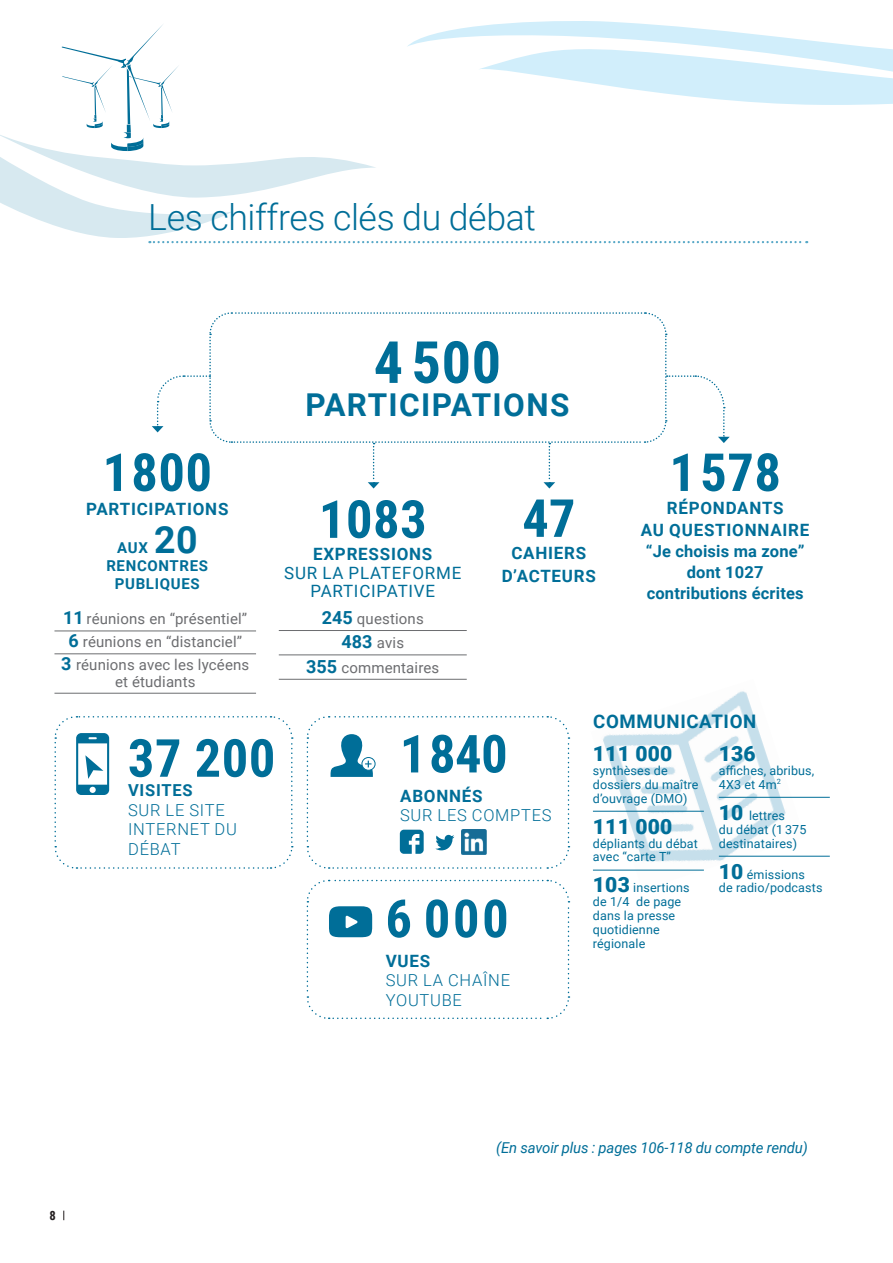
<style>
.page{position:relative;width:893px;height:1263px;background:#fff}
.page>*{position:absolute;margin:0;border:0;box-sizing:border-box;transform-origin:0 0}
.t1{font:700 58.2px "Roboto Condensed";color:#006e98}
.t2{font:700 52.5px "Roboto Condensed";letter-spacing:.01em;color:#006e98}
.t3{font:700 37.5px "Roboto";color:#006e98}
.t4{font:300 36px "Roboto";letter-spacing:-.01em;color:#006e98}
.t5{font:700 31.5px "Roboto";letter-spacing:.045em;color:#006e98}
.t6{font:900 21px "Roboto";letter-spacing:.01em;color:#006e98}
.t7{font:700 18.6px "Roboto";letter-spacing:.035em;color:#006e98}
.t8{font:700 16.95px/22.6px "Roboto";letter-spacing:.045em;color:#006e98;text-align:center}
.t9{font:16.95px/18.5px "Roboto";letter-spacing:.045em;color:#006e98;text-align:center}
.t10{font:300 16.5px/19.5px "Roboto";letter-spacing:.045em;color:#006e98}
.t11{font:700 16.5px/21px "Roboto";letter-spacing:.01em;color:#006e98;text-align:center}
.t12{font:700 16.5px "Roboto";letter-spacing:.045em;color:#006e98}
.t13{font:15px/23px "Roboto";letter-spacing:.01em;color:#6c6d70;text-align:center}
.t14{font:italic 15px "Roboto";letter-spacing:-.01em;color:#006e98}
.t15{font:700 15px/18px "Roboto";letter-spacing:.045em;color:#006e98;text-align:center}
.t16{font:700 12.75px "Roboto Condensed";color:#231f20}
.t17{font:12.6px/14px "Roboto";letter-spacing:.01em;color:#006e98}
.s1{font-weight:700;font-size:18px;color:#006e98}
.s2{font-weight:900;font-size:21px}
</style>
<div class="page">
<img style="left:593px;top:691px;width:211px;height:179px">
<hr style="left:593px;top:811px;width:111px;height:1px;background:#006e98">
<hr style="left:593px;top:870px;width:111px;height:1px;background:#006e98">
<hr style="left:719px;top:797px;width:111px;height:1px;background:#006e98">
<hr style="left:719px;top:856px;width:111px;height:1px;background:#006e98">
<hr style="left:54px;top:631px;width:202px;height:1px;background:#6c6d70">
<hr style="left:54px;top:653px;width:202px;height:1px;background:#6c6d70">
<hr style="left:54px;top:693px;width:202px;height:1px;background:#6c6d70">
<hr style="left:279px;top:630px;width:188px;height:1px;background:#6c6d70">
<hr style="left:279px;top:655px;width:188px;height:1px;background:#6c6d70">
<hr style="left:279px;top:679px;width:188px;height:1px;background:#6c6d70">
<svg style="left:152px;top:312px;width:578px;height:176px"></svg>
<svg style="left:54px;top:716px;width:239px;height:153px"></svg>
<svg style="left:306px;top:716px;width:264px;height:153px"></svg>
<img style="left:462px;top:830px;width:25px;height:24px">
<svg style="left:306px;top:879px;width:264px;height:141px"></svg>
<svg style="left:0;top:21px;width:893px;height:222px"></svg>
<h3 class="t4" style="left:148px;top:192px;width:389px">Les chiffres clés du débat</h3>
<h1 class="t1" style="left:374px;top:321px;width:129px">4 500</h1>
<h3 class="t5" style="left:305px;top:383px;width:266px">PARTICIPATIONS</h3>
<h2 class="t2" style="left:103px;top:435px;width:111px">1800</h2>
<h3 class="t8" style="left:86px;top:497px;width:144px">PARTICIPATIONS</h3>
<p class="t15" style="left:117px;top:538px;width:32px">AUX</p>
<h3 class="t3" style="left:154px;top:514px;width:45px">20</h3>
<p class="t15" style="left:106px;top:556px;width:103px">RENCONTRES<br>PUBLIQUES</p>
<p class="t13" style="left:61px;top:607px;width:189px"><span class="s1">11</span> réunions en “présentiel”<br><span class="s1">6</span> réunions en “distanciel”<br><span class="s1">3</span> réunions avec les lycéens</p>
<p class="t13" style="left:115px;top:669px;width:82px">et étudiants</p>
<h2 class="t2" style="left:128px;top:721px;width:149px">37 200</h2>
<h3 class="t12" style="left:128px;top:779px;width:66px">VISITES</h3>
<h3 class="t10" style="left:128px;top:799px;width:110px">SUR LE SITE<br>INTERNET DU<br>DÉBAT</h3>
<h2 class="t2" style="left:319px;top:482px;width:109px">1083</h2>
<h3 class="t8" style="left:313px;top:542px;width:121px">EXPRESSIONS</h3>
<h3 class="t9" style="left:284px;top:563px;width:179px">SUR LA PLATEFORME<br>PARTICIPATIVE</h3>
<p class="t13" style="left:306px;top:606px;width:135px;line-height:24.5px"><span class="s1">245</span> questions<br><span class="s1">483</span> avis<br><span class="s1">355</span> commentaires</p>
<h2 class="t2" style="left:522px;top:481px;width:55px">47</h2>
<h3 class="t8" style="left:502px;top:541px;width:96px">CAHIERS<br>D’ACTEURS</h3>
<h2 class="t2" style="left:669px;top:435px;width:113px">1578</h2>
<h3 class="t8" style="left:641px;top:496px;width:170px">RÉPONDANTS<br>AU QUESTIONNAIRE</h3>
<h3 class="t11" style="left:646px;top:540px;width:160px">“Je choisis ma zone” dont 1027 contributions écrites</h3>
<h3 class="t7" style="left:593px;top:708px;width:165px">COMMUNICATION</h3>
<h2 class="t2" style="left:400px;top:717px;width:109px">1840</h2>
<h3 class="t8" style="left:400px;top:784px;width:84px">ABONNÉS</h3>
<h3 class="t10" style="left:400px;top:805px;width:153px">SUR LES COMPTES</h3>
<h2 class="t2" style="left:385px;top:882px;width:125px">6 000</h2>
<h3 class="t8" style="left:386px;top:949px;width:46px">VUES</h3>
<h3 class="t10" style="left:386px;top:970px;width:126px">SUR LA CHAÎNE<br>YOUTUBE</h3>
<h3 class="t6" style="left:593px;top:738px;width:81px">111 000</h3>
<p class="t17" style="left:593px;top:763px;width:107px">synthèses de dossiers du maître d’ouvrage (DMO)</p>
<h3 class="t6" style="left:593px;top:811px;width:81px">111 000</h3>
<p class="t17" style="left:593px;top:835px;width:107px">dépliants du débat avec “carte T”</p>
<p class="t17" style="left:593px;top:880px;width:98px"><span class="s2">103</span> insertions de 1/4 de page dans la presse quotidienne régionale</p>
<h3 class="t6" style="left:719px;top:738px;width:38px">136</h3>
<p class="t17" style="left:719px;top:763px;width:97px">affiches, abribus,<br>4X3 et 4m<sup>2</sup></p>
<p class="t17" style="left:719px;top:808px;width:89px"><span class="s2">10</span> lettres<br>du débat (1 375 destinataires)</p>
<p class="t17" style="left:719px;top:867px;width:105px"><span class="s2">10</span> émissions<br>de radio/podcasts</p>
<p class="t16" style="left:49px;top:1207px;width:8px">8</p>
<p class="t14" style="left:496px;top:1137px;width:313px">(En savoir plus : pages 106-118 du compte rendu)</p>
</div>
